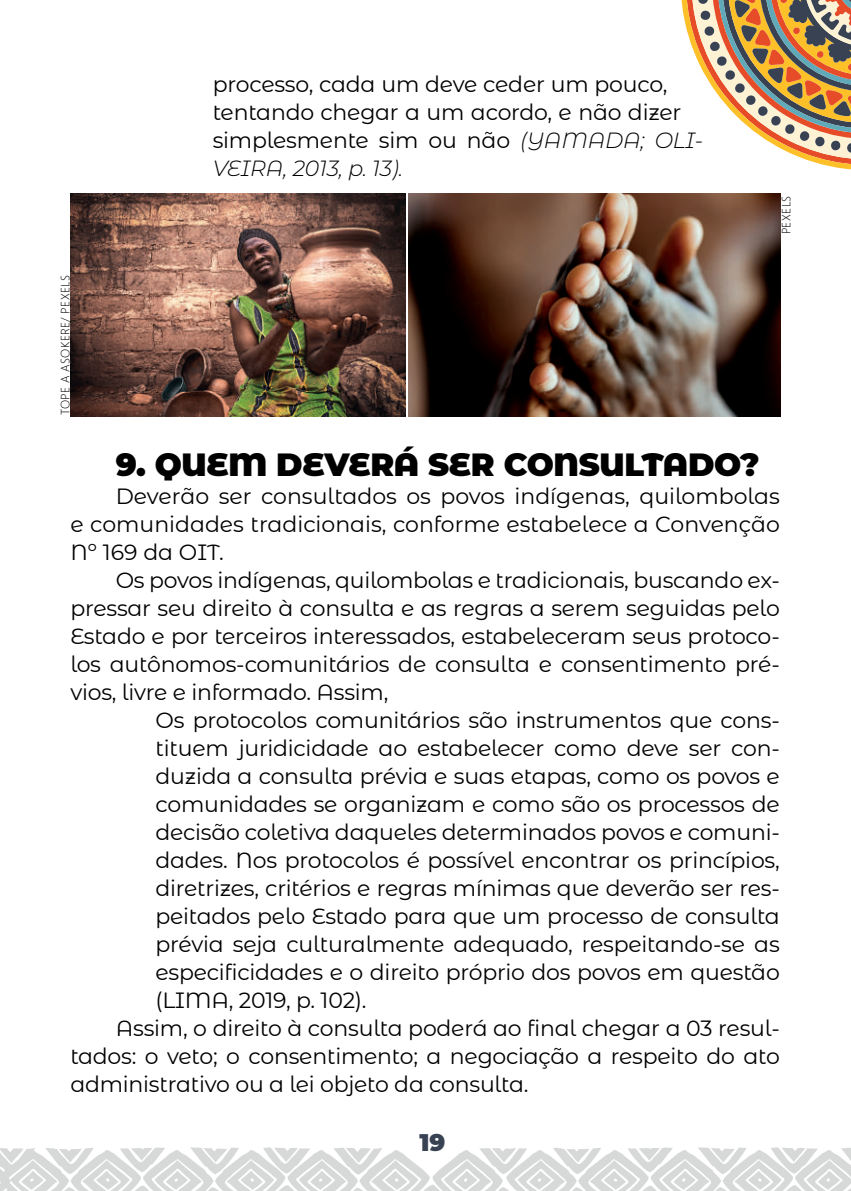
<style>
.page{position:relative;width:851px;height:1191px;background:#fff}
.page>*{position:absolute;margin:0;border:0;box-sizing:border-box;transform-origin:0 0}
.t1{font:900 32px "Montserrat Alternates";letter-spacing:-.01em;color:#000001}
.t2{font:900 24px "Montserrat Alternates";color:#384252}
.t3{font:22px/28px "Montserrat Alternates";letter-spacing:-.01em;color:#000001;text-align:justify}
.t4{font:300 12px "Segoe UI";letter-spacing:.035em;color:#000}
.s1{font-weight:300;font-style:italic}
</style>
<div class="page">
<svg style="left:0;top:1147px;width:850px;height:44px"></svg>
<svg style="left:681px;top:0;width:169px;height:170px"></svg>
<img style="left:71px;top:193px;width:334px;height:224px">
<img style="left:408px;top:193px;width:372px;height:224px">
<p class="t4" style="left:54px;top:415px;width:142px;rotate:-90deg">TOPE A ASOKERE/ PEXELS</p>
<p class="t3" style="left:213px;top:70px;width:492px;text-align:left">processo, cada um deve ceder um pouco, tentando chegar a um acordo, e não dizer simplesmente sim ou não <span class="s1">(YAMADA; OLI-VEIRA, 2013, p. 13).</span></p>
<p class="t4" style="left:774px;top:234px;width:40px;rotate:-90deg">PEXELS</p>
<h1 class="t1" style="left:116px;top:440px;width:645px">9. QUEM DEVERÁ SER CONSULTADO?</h1>
<p class="t3" style="left:70px;top:481px;width:710px;text-indent:45px">Deverão ser consultados os povos indígenas, quilombolas e comunidades tradicionais, conforme estabelece a Convenção Nº 169 da OIT.</p>
<p class="t3" style="left:70px;top:565px;width:710px;text-indent:45px">Os povos indígenas, quilombolas e tradicionais, buscando ex&shy;pressar seu direito à consulta e as regras a serem seguidas pelo Estado e por terceiros interessados, estabeleceram seus protoco&shy;los autônomos-comunitários de consulta e consentimento pré&shy;vios, livre e informado. Assim,</p>
<p class="t3" style="left:155px;top:705px;width:625px">Os protocolos comunitários são instrumentos que cons-</p>
<p class="t3" style="left:155px;top:733px;width:625px">tituem juridicidade ao estabelecer como deve ser con-</p>
<p class="t3" style="left:155px;top:761px;width:625px">duzida a consulta prévia e suas etapas, como os povos e</p>
<p class="t3" style="left:155px;top:789px;width:625px">comunidades se organizam e como são os processos de</p>
<p class="t3" style="left:155px;top:817px;width:625px">decisão coletiva daqueles determinados povos e comuni-</p>
<p class="t3" style="left:155px;top:845px;width:625px">dades. Nos protocolos é possível encontrar os princípios,</p>
<p class="t3" style="left:155px;top:873px;width:625px">diretrizes, critérios e regras mínimas que deverão ser res-</p>
<p class="t3" style="left:155px;top:901px;width:625px">peitados pelo Estado para que um processo de consulta</p>
<p class="t3" style="left:155px;top:929px;width:625px">prévia seja culturalmente adequado, respeitando-se as</p>
<p class="t3" style="left:155px;top:957px;width:625px">especificidades e o direito próprio dos povos em questão</p>
<p class="t3" style="left:155px;top:985px;width:213px">(LIMA, 2019, p. 102).</p>
<p class="t3" style="left:116px;top:1013px;width:665px">Assim, o direito à consulta poderá ao final chegar a 03 resul-</p>
<p class="t3" style="left:70px;top:1041px;width:710px">tados: o veto; o consentimento; a negociação a respeito do ato</p>
<p class="t3" style="left:70px;top:1069px;width:459px">administrativo ou a lei objeto da consulta.</p>
<p class="t2" style="left:419px;top:1124px;width:27px">19</p>
</div>
